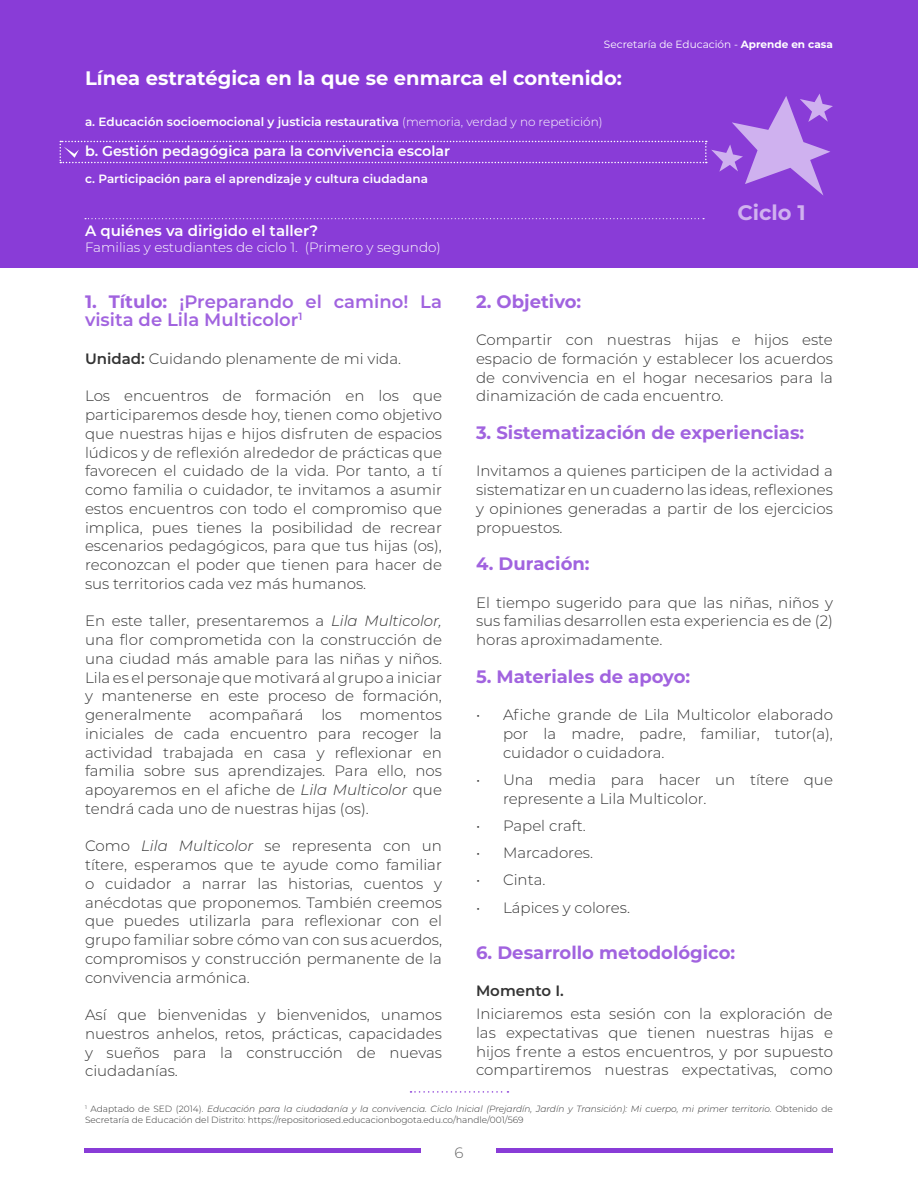
<style>
.page{position:relative;width:918px;height:1188px;background:#fff}
.page>*{position:absolute;margin:0;border:0;box-sizing:border-box;transform-origin:0 0}
.t1{font:700 21px "Montserrat";color:#d0b1ef}
.t2{font:700 19.5px "Montserrat";color:#fff}
.t3{font:700 18px "Montserrat";color:#a163df}
.t4{font:600 18px/18.8px "Montserrat";color:#a163df}
.t5{font:300 15px/18.8px "Montserrat";color:#333;text-align:justify}
.t6{font:600 15px "Montserrat";color:#fff}
.t7{font:600 15px "Montserrat";color:#333}
.t8{font:300 15px "Montserrat";color:#666}
.t9{font:600 14.25px "Montserrat";color:#fff}
.t10{font:300 13.5px "Montserrat";color:#fff}
.t11{font:600 12px "Montserrat";color:#fff}
.t12{font:10.5px "Montserrat";color:#fff}
.t13{font:300 9px/10.8px "Montserrat";color:#333}
.s1{font-weight:700}
.s2{font-weight:300}
.s3{font-style:italic}
.s4{font-weight:600}
</style>
<div class="page">
<svg style="left:411px;top:1091px;width:97px;height:2px"></svg>
<hr style="left:84px;top:1149px;width:337px;height:4px;background:#893cd7">
<hr style="left:496px;top:1149px;width:337px;height:4px;background:#893cd7">
<div style="left:0;top:0;width:918px;height:268px;background:#893cd7"></div>
<svg style="left:85px;top:218px;width:619px;height:1px"></svg>
<svg style="left:60px;top:94px;width:773px;height:102px"></svg>
<p class="t12" style="left:604px;top:37px;width:231px">Secretaría de Educación - <span class="s1">Aprende en casa</span></p>
<h2 class="t2" style="left:85px;top:64px;width:538px">Línea estratégica en la que se enmarca el contenido:</h2>
<p class="t11" style="left:85px;top:114px;width:519px">a. Educación socioemocional y justicia restaurativa <span class="s2">(memoria, verdad y no repetición)</span></p>
<p class="t9" style="left:85px;top:141px;width:367px">b. Gestión pedagógica para la convivencia escolar</p>
<p class="t11" style="left:85px;top:171px;width:344px">c. Participación para el aprendizaje y cultura ciudadana</p>
<p class="t6" style="left:85px;top:220px;width:235px">A quiénes va dirigido el taller?</p>
<p class="t10" style="left:85px;top:238px;width:357px">Familias y estudiantes de ciclo 1. (Primero y segundo)</p>
<h1 class="t1" style="left:737px;top:198px;width:70px">Ciclo 1</h1>
<p class="t3" style="left:476px;top:288px;width:107px">2. Objetivo:</p>
<p class="t5" style="left:476px;top:330px;width:358px">Compartir con nuestras hijas e hijos este espacio de formación y establecer los acuerdos de convivencia en el hogar necesarios para la dinamización de cada encuentro.</p>
<p class="t3" style="left:476px;top:420px;width:330px">3. Sistematización de experiencias:</p>
<p class="t5" style="left:476px;top:461px;width:358px">Invitamos a quienes participen de la actividad a sistematizar en un cuaderno las ideas, reflexiones y opiniones generadas a partir de los ejercicios propuestos.</p>
<p class="t3" style="left:476px;top:551px;width:115px">4. Duración:</p>
<p class="t5" style="left:476px;top:592px;width:358px">El tiempo sugerido para que las niñas, niños y sus familias desarrollen esta experiencia es de (2) horas aproximadamente.</p>
<p class="t3" style="left:476px;top:663px;width:216px">5. Materiales de apoyo:</p>
<p class="t5" style="left:503px;top:705px;width:331px;text-indent:-27px">• Afiche grande de Lila Multicolor elaborado por la madre, padre, familiar, tutor(a), cuidador o cuidadora.</p>
<p class="t5" style="left:503px;top:770px;width:331px;text-indent:-27px">• Una media para hacer un títere que represente a Lila Multicolor.</p>
<p class="t5" style="left:476px;top:816px;width:111px">• Papel craft.</p>
<p class="t5" style="left:476px;top:843px;width:119px">• Marcadores.</p>
<p class="t5" style="left:476px;top:870px;width:71px">• Cinta.</p>
<p class="t5" style="left:476px;top:897px;width:156px">• Lápices y colores.</p>
<p class="t3" style="left:476px;top:939px;width:261px">6. Desarrollo metodológico:</p>
<p class="t7" style="left:476px;top:980px;width:89px">Momento I.</p>
<p class="t5" style="left:476px;top:1004px;width:358px">Iniciaremos esta sesión con la exploración de las expectativas que tienen nuestras hijas e hijos frente a estos encuentros, y por supuesto compartiremos nuestras expectativas, como</p>
<p class="t13" style="left:85px;top:1103px;width:749px"><sup>1</sup> Adaptado de SED (2014). <span class="s3">Educación para la ciudadanía y la convivencia. Ciclo Inicial (Prejardín, Jardín y Transición): Mi cuerpo, mi primer territorio.</span> Obtenido de<br>Secretaría de Educación del Distrito: https://repositoriosed.educacionbogota.edu.co/handle/001/569</p>
<p class="t8" style="left:454px;top:1142px;width:11px">6</p>
<p class="t4" style="left:85px;top:291px;width:358px"><span class="s1">1. Título:</span> ¡Preparando el camino! La visita de Lila Multicolor<sup>1</sup></p>
<p class="t5" style="left:85px;top:349px;width:318px"><span class="s4">Unidad:</span> Cuidando plenamente de mi vida.</p>
<p class="t5" style="left:85px;top:386px;width:358px">Los encuentros de formación en los que participaremos desde hoy, tienen como objetivo que nuestras hijas e hijos disfruten de espacios lúdicos y de reflexión alrededor de prácticas que favorecen el cuidado de la vida. Por tanto, a tí como familia o cuidador, te invitamos a asumir estos encuentros con todo el compromiso que implica, pues tienes la posibilidad de recrear escenarios pedagógicos, para que tus hijas (os), reconozcan el poder que tienen para hacer de sus territorios cada vez más humanos.</p>
<p class="t5" style="left:85px;top:611px;width:358px">En este taller, presentaremos a <span class="s3">Lila Multicolor, </span>una flor comprometida con la construcción de una ciudad más amable para las niñas y niños.<br>Lila es el personaje que motivará al grupo a iniciar y mantenerse en este proceso de formación, generalmente acompañará los momentos iniciales de cada encuentro para recoger la actividad trabajada en casa y reflexionar en familia sobre sus aprendizajes. Para ello, nos apoyaremos en el afiche de <span class="s3">Lila Multicolor</span> que tendrá cada uno de nuestras hijas (os).</p>
<p class="t5" style="left:85px;top:836px;width:358px">Como <span class="s3">Lila Multicolor</span> se representa con un títere, esperamos que te ayude como familiar o cuidador a narrar las historias, cuentos y anécdotas que proponemos. También creemos que puedes utilizarla para reflexionar con el grupo familiar sobre cómo van con sus acuerdos, compromisos y construcción permanente de la convivencia armónica.</p>
<p class="t5" style="left:85px;top:1005px;width:358px">Así que bienvenidas y bienvenidos, unamos nuestros anhelos, retos, prácticas, capacidades y sueños para la construcción de nuevas ciudadanías.</p>
</div>
